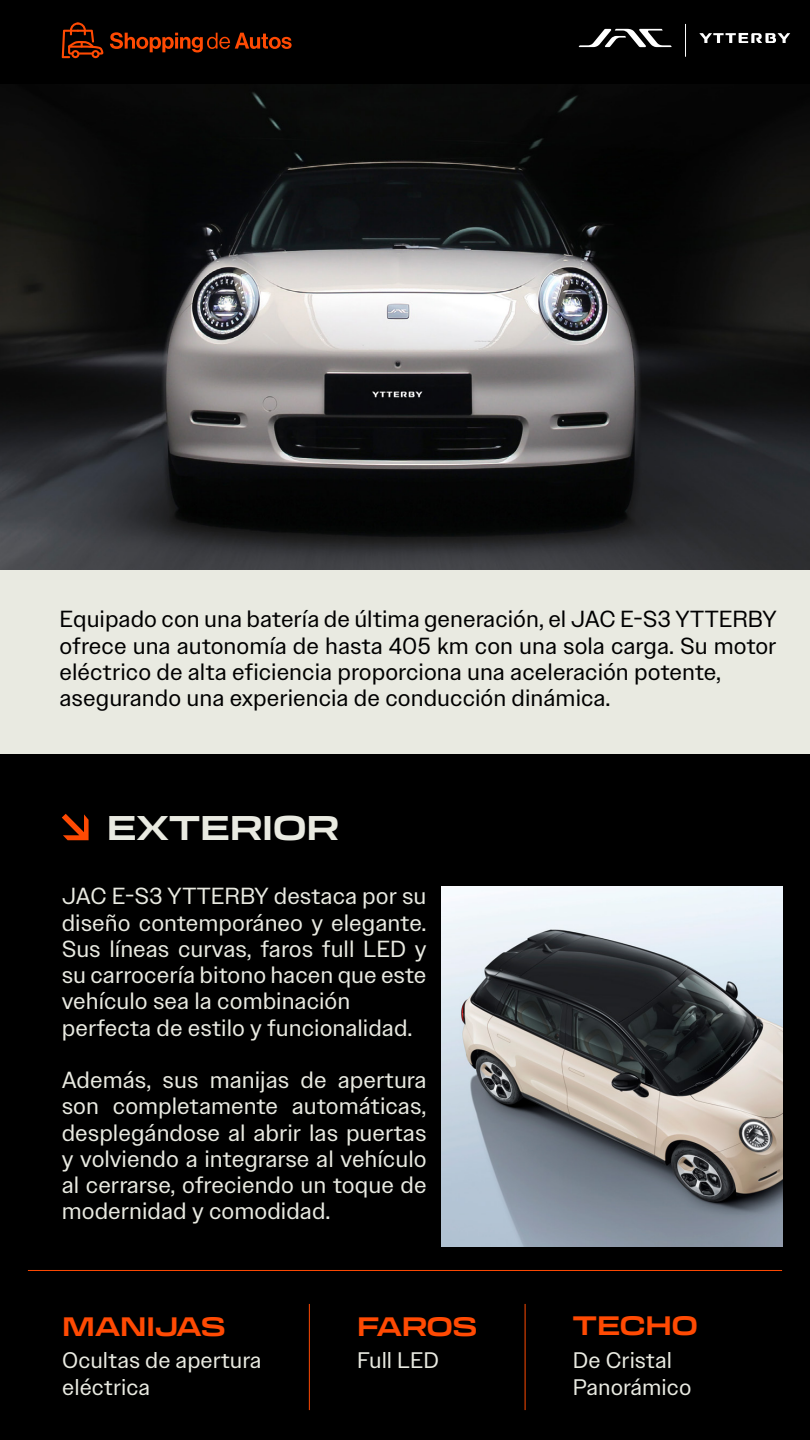
<style>
.page{position:relative;width:810px;height:1440px;background:#e9eae1}
.page>*{position:absolute;margin:0;border:0;box-sizing:border-box;transform-origin:0 0}
.t1{font:700 expanded 33.75px "Transducer";color:#e9eae1}
.t2{font:700 expanded 26.25px "Transducer";color:#ff4a03}
.t3{font:23.25px/26.2px "Owners Text";color:#e9eae1}
.t4{font:23.25px/26.2px "Owners Text";color:#000}
.t5{font:22.5px/27px "Owners Text";color:#e9eae1}
</style>
<div class="page">
<img style="left:0;top:84px;width:810px;height:485px">
<div style="left:0;top:754px;width:810px;height:686px;background:#000"></div>
<hr style="left:28px;top:1270px;width:754px;height:1px;background:#ff4a03">
<hr style="left:309px;top:1304px;width:1px;height:106px;background:#ff4a03">
<hr style="left:525px;top:1304px;width:1px;height:106px;background:#ff4a03">
<svg style="left:62px;top:814px;width:27px;height:26px"></svg>
<img style="left:442px;top:887px;width:340px;height:359px">
<div style="left:0;top:0;width:810px;height:84px;background:#000"></div>
<svg style="left:62px;top:22px;width:42px;height:36px"></svg>
<svg style="left:110px;top:32px;width:182px;height:20px"></svg>
<hr style="left:685px;top:24px;width:1px;height:33px;background:#fff">
<svg style="left:579px;top:29px;width:93px;height:18px"></svg>
<svg style="left:699px;top:33px;width:91px;height:10px"></svg>
<p class="t4" style="left:60px;top:606px;width:719px">Equipado con una batería de última generación, el JAC E-S3 YTTERBY ofrece una autonomía de hasta 405 km con una sola carga. Su motor eléctrico de alta eficiencia proporciona una aceleración potente, asegurando una experiencia de conducción dinámica.</p>
<h1 class="t1" style="left:107px;top:804px;width:234px">EXTERIOR</h1>
<p class="t3" style="left:62px;top:883px;width:366px">JAC E-S3 YTTERBY destaca por su diseño contemporáneo y elegante.<br>Sus líneas curvas, faros full LED y su carrocería bitono hacen que este vehículo sea la combinación perfecta de estilo y funcionalidad.</p>
<p class="t3" style="left:62px;top:1067px;width:366px;text-align:justify">Además, sus manijas de apertura son completamente automáticas, desplegándose al abrir las puertas y volviendo a integrarse al vehículo al cerrarse, ofreciendo un toque de modernidad y comodidad.</p>
<p class="t2" style="left:62px;top:1307px;width:165px">MANIJAS</p>
<p class="t5" style="left:62px;top:1346px;width:201px">Ocultas de apertura eléctrica</p>
<p class="t2" style="left:357px;top:1307px;width:122px">FAROS</p>
<p class="t5" style="left:357px;top:1346px;width:83px">Full LED</p>
<p class="t2" style="left:573px;top:1307px;width:126px">TECHO</p>
<p class="t5" style="left:573px;top:1346px;width:120px">De Cristal<br>Panorámico</p>
</div>
